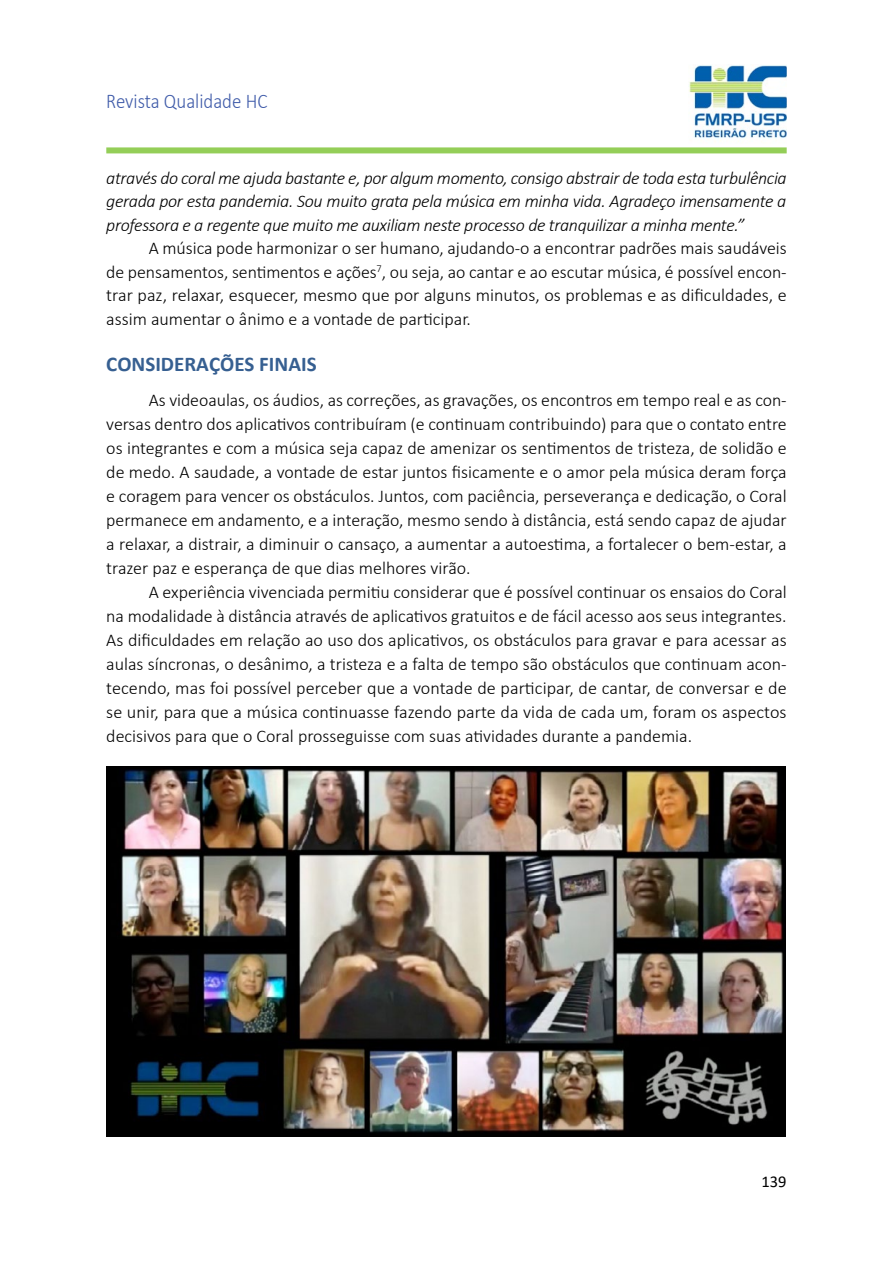
<style>
.page{position:relative;width:893px;height:1263px;background:#fff}
.page>*{position:absolute;margin:0;border:0;box-sizing:border-box;transform-origin:0 0}
.t1{font:700 21px "Calibri";color:#365f91}
.t2{font:300 21px "Calibri";color:#3f5ba9;scale:.9 1}
.t3{font:300 18px/24px "Calibri";color:#000;text-align:justify}
.t4{font:italic 300 18px/23.5px "Calibri";letter-spacing:-.02em;color:#000;text-align:justify}
.t5{font:16.5px "Calibri";color:#000}
</style>
<div class="page">
<div style="left:106px;top:147px;width:681px;height:6px;background:#94ce58"></div>
<img style="left:689px;top:65px;width:98px;height:77px">
<img style="left:106px;top:766px;width:680px;height:371px">
<p class="t2" style="left:106px;top:88px;width:181px">Revista Qualidade HC</p>
<p class="t4" style="left:106px;top:166px;width:682px">através do coral me ajuda bastante e, por algum momento, consigo abstrair de toda esta turbulência gerada por esta pandemia. Sou muito grata pela música em minha vida. Agradeço imensamente a professora e a regente que muito me auxiliam neste processo de tranquilizar a minha mente.”</p>
<p class="t3" style="left:106px;top:236px;width:682px;line-height:23.5px;text-indent:43px">A música pode harmonizar o ser humano, ajudando-o a encontrar padrões mais saudáveis de pensamentos, sentimentos e ações<sup>7</sup>, ou seja, ao cantar e ao escutar música, é possível encon&shy;trar paz, relaxar, esquecer, mesmo que por alguns minutos, os problemas e as dificuldades, e assim aumentar o ânimo e a vontade de participar.</p>
<p class="t1" style="left:106px;top:350px;width:212px">CONSIDERAÇÕES FINAIS</p>
<p class="t3" style="left:106px;top:388px;width:682px;text-indent:43px">As videoaulas, os áudios, as correções, as gravações, os encontros em tempo real e as con&shy;versas dentro dos aplicativos contribuíram (e continuam contribuindo) para que o contato entre os integrantes e com a música seja capaz de amenizar os sentimentos de tristeza, de solidão e de medo. A saudade, a vontade de estar juntos fisicamente e o amor pela música deram força e coragem para vencer os obstáculos. Juntos, com paciência, perseverança e dedicação, o Coral permanece em andamento, e a interação, mesmo sendo à distância, está sendo capaz de ajudar a relaxar, a distrair, a diminuir o cansaço, a aumentar a autoestima, a fortalecer o bem-estar, a trazer paz e esperança de que dias melhores virão.</p>
<p class="t3" style="left:106px;top:580px;width:682px;text-indent:43px">A experiência vivenciada permitiu considerar que é possível continuar os ensaios do Coral na modalidade à distância através de aplicativos gratuitos e de fácil acesso aos seus integrantes.<br>As dificuldades em relação ao uso dos aplicativos, os obstáculos para gravar e para acessar as aulas síncronas, o desânimo, a tristeza e a falta de tempo são obstáculos que continuam acon&shy;tecendo, mas foi possível perceber que a vontade de participar, de cantar, de conversar e de se unir, para que a música continuasse fazendo parte da vida de cada um, foram os aspectos decisivos para que o Coral prosseguisse com suas atividades durante a pandemia.</p>
<p class="t5" style="left:762px;top:1170px;width:27px">139</p>
</div>
